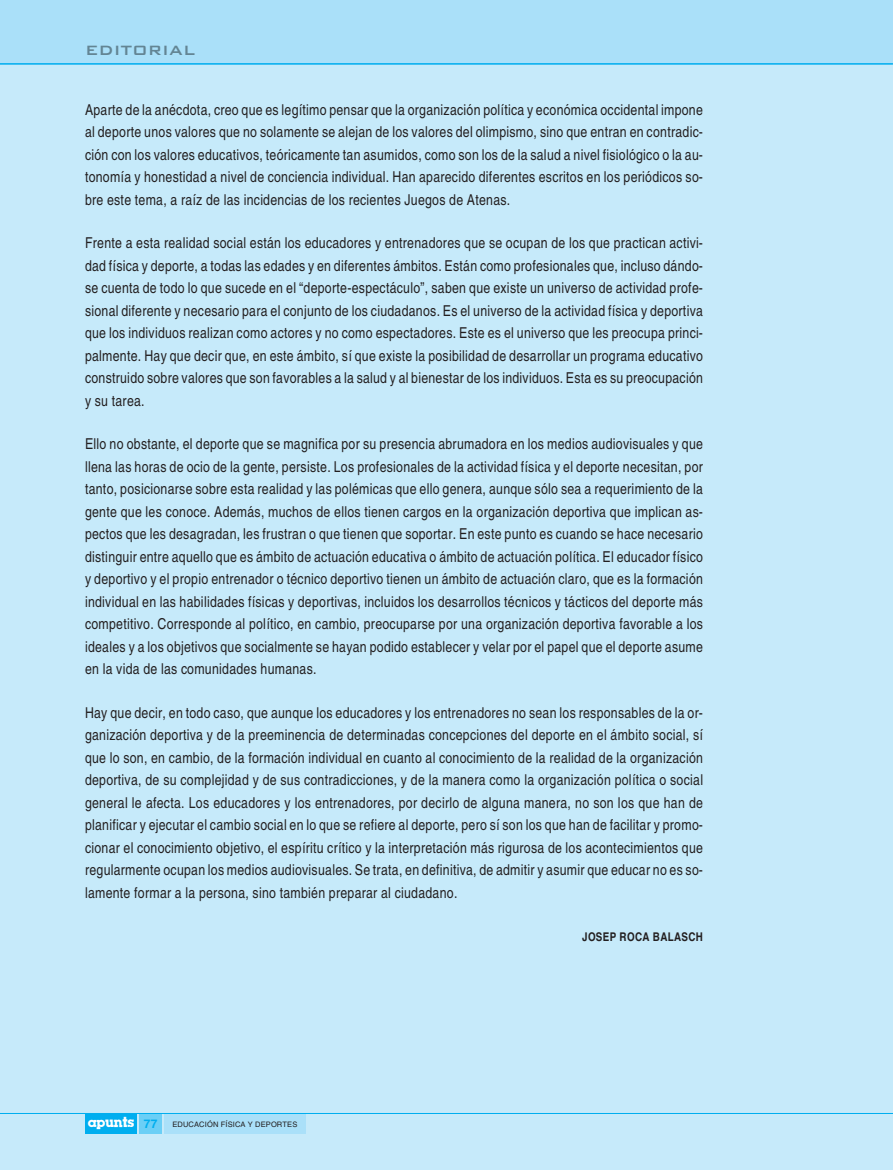
<style>
.page{position:relative;width:894px;height:1170px;background:#fff}
.page>*{position:absolute;margin:0;border:0;box-sizing:border-box;transform-origin:0 0}
.t1{font:18px "Bank Gothic Md BT";color:#638594}
.t2{font:15px/22.5px "Helvetica Narrow";letter-spacing:.02em;color:#231f20;text-align:justify}
.t3{font:700 12px "Helvetica Narrow";letter-spacing:.025em;color:#231f20}
.t4{font:7.5px "Helvetica";letter-spacing:.02em;color:#231f20}
.s1{font-weight:700;font-size:12px;color:#00aeef}
</style>
<div class="page">
<div style="left:0;top:64px;width:893px;height:1106px;background:#c6eafa"></div>
<div style="left:0;top:1px;width:893px;height:63px;background:#aae0f9"></div>
<hr style="left:0;top:63px;width:893px;height:1px;background:#00aeef">
<svg style="left:0;top:1113px;width:893px;height:21px"></svg>
<p class="t1" style="left:85px;top:42px;width:112px">EDITORIAL</p>
<p class="t2" style="left:85px;top:99px;width:619px">Apar te de la anéc do ta, creo que es le gí ti mo pen sar que la or ga ni za ción po lí ti ca y eco nó mi ca oc ci den tal im po ne al de por te unos va lo res que no so la men te se ale jan de los va lo res del olim pis mo, sino que en tran en con tra dic - ción con los va lo res edu ca ti vos, teó ri ca men te tan asu mi dos, como son los de la sa lud a ni vel fi sio ló gi co o la au - to no mía y ho nes ti dad a ni vel de con cien cia in di vi dual. Han apa re ci do di fe ren tes es cri tos en los pe rió di cos so - bre este tema, a raíz de las in ci den cias de los re cien tes Jue gos de Ate nas.</p>
<p class="t2" style="left:85px;top:233px;width:620px">Fren te a esta rea li dad so cial es tán los edu ca do res y en tre na do res que se ocu pan de los que prac ti can ac ti vi - dad fí si ca y de por te, a to das las eda des y en di fe ren tes ám bi tos. Están como pro fe sio na les que, in clu so dán do - se cuen ta de todo lo que su ce de en el “de por te-es pec tácu lo”, sa ben que exis te un uni ver so de ac ti vi dad pro fe - sio nal di fe ren te y ne ce sa rio para el con jun to de los ciu da da nos. Es el uni ver so de la ac ti vi dad fí si ca y de por ti va que los in di vi duos rea li zan como ac to res y no como es pec ta do res. Este es el uni ver so que les preo cu pa prin ci - pal men te. Hay que de cir que, en este ám bi to, sí que exis te la po si bi li dad de de sa rro llar un pro gra ma edu ca ti vo cons trui do so bre va lo res que son fa vo ra bles a la sa lud y al bie nes tar de los in di vi duos. Esta es su preo cu pa ción y su ta rea.</p>
<p class="t2" style="left:85px;top:434px;width:620px">Ello no obs tan te, el de por te que se mag ni fi ca por su pre sen cia abru ma do ra en los me dios au dio vi sua les y que lle na las ho ras de ocio de la gen te, per sis te. Los pro fe sio na les de la ac ti vi dad fí si ca y el de por te ne ce si tan, por tan to, po si cio nar se so bre esta rea li dad y las po lé mi cas que ello ge ne ra, aun que sólo sea a re que ri mien to de la gen te que les co no ce. Ade más, mu chos de ellos tie nen car gos en la or ga ni za ción de por ti va que im pli can as - pec tos que les de sa gra dan, les frus tran o que tie nen que so por tar. En este pun to es cuan do se hace ne ce sa rio dis tin guir en tre aque llo que es ám bi to de ac tua ción edu ca ti va o ám bi to de ac tua ción po lí ti ca. El edu ca dor fí si co y de por ti vo y el pro pio en tre na dor o téc ni co de por ti vo tie nen un ám bi to de ac tua ción cla ro, que es la for ma ción in di vi dual en las ha bi li da des fí si cas y de por ti vas, in clui dos los de sa rro llos téc ni cos y tác ti cos del de por te más com pe ti ti vo. Co rres pon de al po lí ti co, en cam bio, preo cu par se por una or ga ni za ción de por ti va fa vo ra ble a los idea les y a los ob je ti vos que so cial men te se ha yan po di do es ta ble cer y ve lar por el pa pel que el de por te asu me en la vida de las co mu ni da des hu ma nas.</p>
<p class="t2" style="left:85px;top:702px;width:620px">Hay que de cir, en todo caso, que aun que los edu ca do res y los en tre na do res no sean los res pon sa bles de la or - ga ni za ción de por ti va y de la pree mi nen cia de de ter mi na das con cep cio nes del de por te en el ám bi to so cial, sí que lo son, en cam bio, de la for ma ción in di vi dual en cuan to al co no ci mien to de la rea li dad de la or ga ni za ción de por ti va, de su com ple ji dad y de sus con tra dic cio nes, y de la ma ne ra como la or ga ni za ción po lí ti ca o so cial ge ne ral le afec ta. Los edu ca do res y los en tre na do res, por de cir lo de al gu na ma ne ra, no son los que han de planificar y eje cu tar el cam bio so cial en lo que se re fie re al de por te, pero sí son los que han de fa ci li tar y pro mo - cio nar el co no ci mien to ob je ti vo, el es pí ri tu crí ti co y la in ter pre ta ción más ri gu ro sa de los acon te ci mien tos que re gu lar men te ocu pan los me dios au dio vi sua les. Se tra ta, en de fi ni ti va, de ad mi tir y asu mir que edu car no es so - la men te for mar a la per so na, sino tam bién pre pa rar al ciudadano.</p>
<p class="t3" style="left:582px;top:932px;width:122px">JOSEP ROCA BALASCH</p>
<p class="t4" style="left:144px;top:1121px;width:155px"><span class="s1">77</span> EDUCACIÓN FÍSICA Y DEPORTES</p>
</div>
